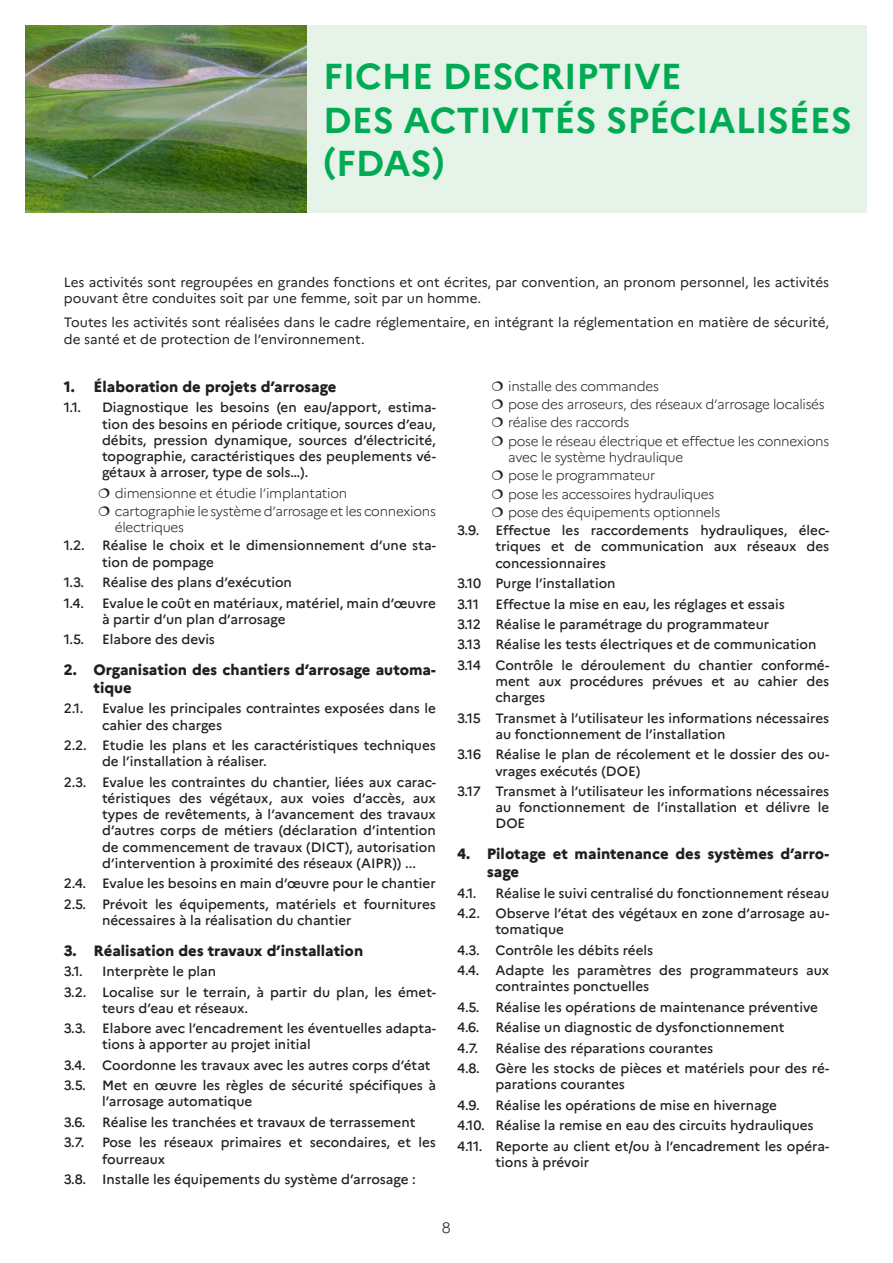
<style>
.page{position:relative;width:893px;height:1263px;background:#fff}
.page>*{position:absolute;margin:0;border:0;box-sizing:border-box;transform-origin:0 0}
.Titre_Rubrique_gauch{font:700 36px/43.2px "Marianne";color:#00ab54}
._1-FDA{font:800 15px/18px "Marianne";color:#231f20}
.t1{font:300 15px "Marianne";color:#231f20}
._1-1_FDA{font:500 13.5px/16.2px "Marianne";color:#231f20}
.t2{font:300 13.5px/16.2px "Marianne";letter-spacing:-.02em;color:#231f20}
.Texte_sans-cesure{font:13.5px/16.2px "Marianne";color:#231f20}
</style>
<div class="page">
<div style="left:26px;top:26px;width:841px;height:187px;background:#e6f3e9"></div>
<img style="left:26px;top:26px;width:280px;height:187px">
<p class="Titre_Rubrique_gauch" style="left:323px;top:55px;width:360px">FICHE DESCRIPTIVE</p>
<p class="Titre_Rubrique_gauch" style="left:323px;top:98px;width:530px">DES ACTIVITÉS SPÉCIALISÉES (FDAS)</p>
<p class="Texte_sans-cesure" style="left:64px;top:274px;width:767px">Les activités sont regroupées en grandes fonctions et ont écrites, par convention, an pronom personnel, les activités pouvant être conduites soit par une femme, soit par un homme.</p>
<p class="Texte_sans-cesure" style="left:64px;top:314px;width:767px">Toutes les activités sont réalisées dans le cadre réglementaire, en intégrant la réglementation en matière de sécurité, de santé et de protection de l’environnement.</p>
<p class="_1-FDA" style="left:64px;top:377px;width:274px">1. Élaboration de projets d’arrosage</p>
<p class="_1-1_FDA" style="left:102px;top:399px;width:335px;text-align:justify;text-indent:-38px">1.1. Diagnostique les besoins (en eau/apport, estima&shy;tion des besoins en période critique, sources d’eau, débits, pression dynamique, sources d’électricité, topographie, caractéristiques des peuplements vé&shy;gétaux à arroser, type de sols…).</p>
<p class="t2" style="left:115px;top:485px;width:234px">dimensionne et étudie l’implantation</p>
<p class="t2" style="left:115px;top:503px;width:323px">cartographie le système d’arrosage et les connexions électriques</p>
<p class="_1-1_FDA" style="left:64px;top:537px;width:22px">1.2.</p>
<p class="_1-1_FDA" style="left:102px;top:537px;width:335px">Réalise le choix et le dimensionnement d’une sta&shy;tion de pompage</p>
<p class="_1-1_FDA" style="left:64px;top:574px;width:22px">1.3.</p>
<p class="_1-1_FDA" style="left:102px;top:574px;width:191px">Réalise des plans d’exécution</p>
<p class="_1-1_FDA" style="left:102px;top:595px;width:335px;text-indent:-38px">1.4. Evalue le coût en matériaux, matériel, main d’œuvre à partir d’un plan d’arrosage</p>
<p class="_1-1_FDA" style="left:64px;top:631px;width:153px">1.5. E labore des devis</p>
<p class="_1-FDA" style="left:94px;top:661px;width:344px;text-indent:-30px">2. Organisation des chantiers d’arrosage automa&shy;tique</p>
<p class="_1-1_FDA" style="left:102px;top:700px;width:335px;text-indent:-38px">2.1. Evalue les principales contraintes exposées dans le cahier des charges</p>
<p class="_1-1_FDA" style="left:102px;top:737px;width:335px;text-indent:-38px">2.2. Etudie les plans et les caractéristiques techniques de l’installation à réaliser.</p>
<p class="_1-1_FDA" style="left:102px;top:774px;width:335px;text-align:justify;text-indent:-38px">2.3. Evalue les contraintes du chantier, liées aux carac&shy;téristiques des végétaux, aux voies d’accès, aux types de revêtements, à l’avancement des travaux d’autres corps de métiers (déclaration d’intention de commencement de travaux (DICT</p>
<p class="_1-1_FDA" style="left:102px;top:838px;width:335px;text-indent:243px">), autorisation d’intervention à proximité des réseaux (AI PR)) ...</p>
<p class="_1-1_FDA" style="left:64px;top:875px;width:374px">2.4. Evalue les besoins en main d’œuvre pour le chantier</p>
<p class="_1-1_FDA" style="left:102px;top:896px;width:335px;text-indent:-38px">2.5. Prévoit les équipements, matériels et fournitures nécessaires à la réalisation du chantier</p>
<p class="_1-FDA" style="left:64px;top:941px;width:301px">3. Réalisation des travaux d’installation</p>
<p class="_1-1_FDA" style="left:64px;top:963px;width:154px">3.1. I nterprète le plan</p>
<p class="_1-1_FDA" style="left:102px;top:983px;width:335px;text-indent:-38px">3.2. Localise sur le terrain, à partir du plan, les émet&shy;teurs d’eau et réseaux.</p>
<p class="_1-1_FDA" style="left:102px;top:1020px;width:335px;text-indent:-38px">3.3. E labore avec l’encadrement les éventuelles adapta&shy;tions à apporter au projet initial</p>
<p class="_1-1_FDA" style="left:64px;top:1057px;width:368px">3.4. Coordonne les travaux avec les autres corps d’état</p>
<p class="_1-1_FDA" style="left:102px;top:1077px;width:335px;text-indent:-38px">3.5. Met en œuvre les règles de sécurité spécifiques à l’arrosage automatique</p>
<p class="_1-1_FDA" style="left:64px;top:1114px;width:353px">3.6. Réalise les tranchées et travaux de terrassement</p>
<p class="_1-1_FDA" style="left:64px;top:1134px;width:22px">3.7.</p>
<p class="_1-1_FDA" style="left:102px;top:1134px;width:335px">Pose les réseaux primaires et secondaires, et les fourreaux</p>
<p class="_1-1_FDA" style="left:64px;top:1171px;width:354px">3.8. I nstalle les équipements du système d’arrosage :</p>
<p class="t2" style="left:508px;top:378px;width:152px">installe des commandes</p>
<p class="t2" style="left:508px;top:396px;width:318px">pose des arroseurs, des réseaux d’arrosage localisés</p>
<p class="t2" style="left:508px;top:414px;width:123px">réalise des raccords</p>
<p class="t2" style="left:508px;top:433px;width:323px">pose le réseau électrique et effectue les connexions avec le système hydraulique</p>
<p class="t2" style="left:508px;top:467px;width:149px">pose le programmateur</p>
<p class="t2" style="left:508px;top:486px;width:208px">pose les accessoires hydrauliques</p>
<p class="t2" style="left:508px;top:504px;width:214px">pose des équipements optionnels</p>
<p class="_1-1_FDA" style="left:495px;top:522px;width:335px;text-align:justify;text-indent:-38px">3.9. Effectue les raccordements hydrauliques, élec&shy;triques et de communication aux réseaux des concessionnaires</p>
<p class="_1-1_FDA" style="left:457px;top:575px;width:160px">3.10 Purge l’installation</p>
<p class="_1-1_FDA" style="left:457px;top:596px;width:329px">3.11 Effectue la mise en eau, les réglages et essais</p>
<p class="_1-1_FDA" style="left:457px;top:616px;width:314px">3.12 Réalise le paramétrage du programmateur</p>
<p class="_1-1_FDA" style="left:457px;top:636px;width:361px">3.13 Réalise les tests électriques et de communication</p>
<p class="_1-1_FDA" style="left:495px;top:657px;width:335px;text-align:justify;text-indent:-38px">3.14 Contrôle le déroulement du chantier conformé&shy;ment aux procédures prévues et au cahier des charges</p>
<p class="_1-1_FDA" style="left:495px;top:710px;width:335px;text-indent:-38px">3.15 Transmet à l’utilisateur les informations nécessaires au fonctionnement de l’installation</p>
<p class="_1-1_FDA" style="left:495px;top:746px;width:335px;text-indent:-38px">3.16 Réalise le plan de récolement et le dossier des ou&shy;vrages exécutés (DOE)</p>
<p class="_1-1_FDA" style="left:495px;top:783px;width:335px;text-align:justify;text-indent:-38px">3.17 Transmet à l’utilisateur les informations nécessaires au fonctionnement de l’installation et délivre le DOE</p>
<p class="_1-FDA" style="left:487px;top:845px;width:344px;text-indent:-30px">4. Pilotage et maintenance des systèmes d’arro&shy;sage</p>
<p class="_1-1_FDA" style="left:457px;top:885px;width:21px">4.1.</p>
<p class="_1-1_FDA" style="left:495px;top:885px;width:335px">Réalise le suivi centralisé du fonctionnement réseau</p>
<p class="_1-1_FDA" style="left:495px;top:905px;width:335px;text-indent:-38px">4.2. Observe l’état des végétaux en zone d’arrosage au&shy;tomatique</p>
<p class="_1-1_FDA" style="left:457px;top:942px;width:198px">4.3. Contrôle les débits réels</p>
<p class="_1-1_FDA" style="left:495px;top:962px;width:335px;text-indent:-38px">4.4. Adapte les paramètres des programmateurs aux contraintes ponctuelles</p>
<p class="_1-1_FDA" style="left:457px;top:999px;width:362px">4.5. Réalise les opérations de maintenance préventive</p>
<p class="_1-1_FDA" style="left:457px;top:1019px;width:329px">4.6. Réalise un diagnostic de dysfonctionnement</p>
<p class="_1-1_FDA" style="left:457px;top:1040px;width:22px">4.7.</p>
<p class="_1-1_FDA" style="left:495px;top:1040px;width:219px">Réalise des réparations courantes</p>
<p class="_1-1_FDA" style="left:495px;top:1060px;width:335px;text-indent:-38px">4.8. Gère les stocks de pièces et matériels pour des ré&shy;parations courantes</p>
<p class="_1-1_FDA" style="left:457px;top:1097px;width:321px">4.9. Réalise les opérations de mise en hivernage</p>
<p class="_1-1_FDA" style="left:457px;top:1117px;width:358px">4.10. Réalise la remise en eau des circuits hydrauliques</p>
<p class="_1-1_FDA" style="left:495px;top:1138px;width:335px;text-indent:-38px">4.11. Reporte au client et/ou à l’encadrement les opéra&shy;tions à prévoir</p>
<p class="t1" style="left:442px;top:1219px;width:10px">8</p>
</div>
